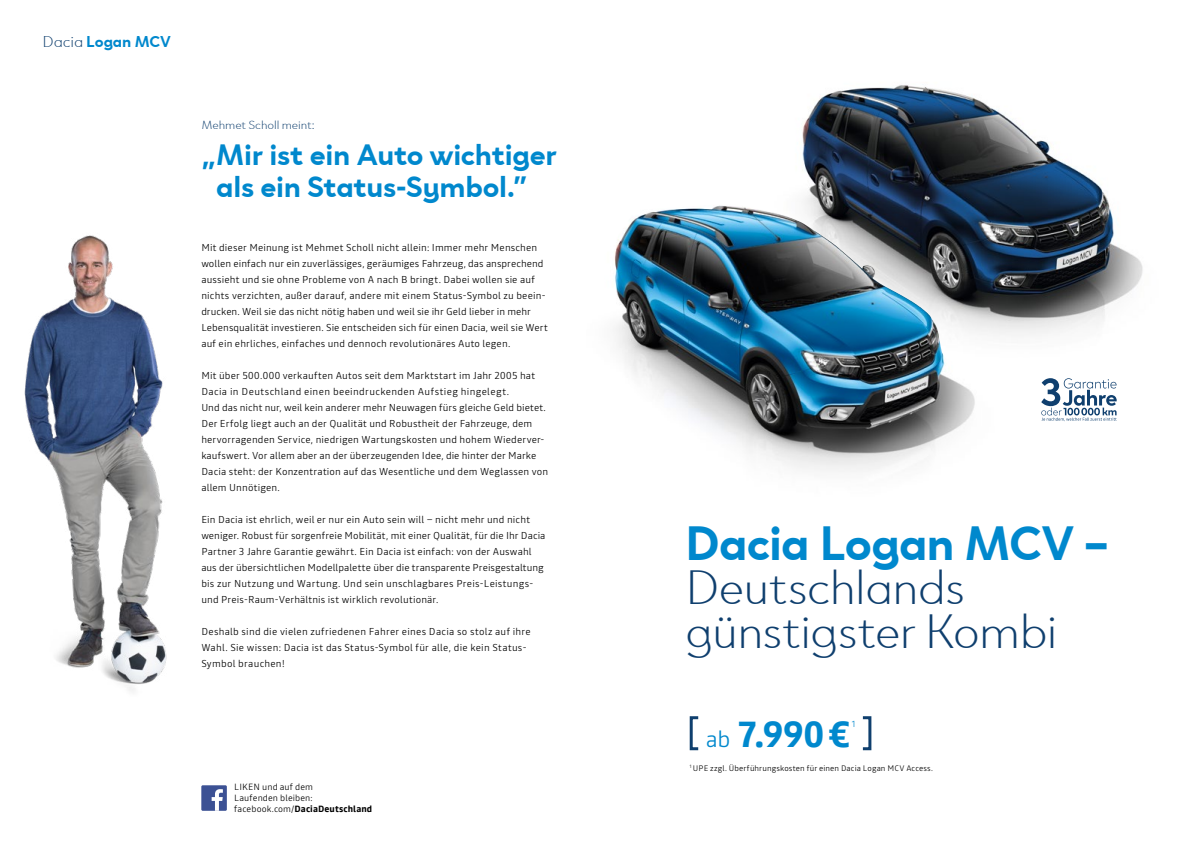
<style>
.page{position:relative;width:1191px;height:842px;background:#fff}
.page>*{position:absolute;margin:0;border:0;box-sizing:border-box;transform-origin:0 0}
.t1{font:300 49px/44px "Dacia Spirit";letter-spacing:-.025em;color:#0f3f6e}
.t2{font:700 49px "Dacia Spirit";letter-spacing:-.02em;color:#0088cd}
.t3{font:700 36px "Read";color:#0088cd}
.t4{font:700 30px/32px "Dacia Spirit";letter-spacing:-.01em;color:#0088cd;text-align:center}
.t5{font:700 16px "Dacia Spirit";letter-spacing:-.005em;color:#0088cd}
.t6{font:300 12px "Dacia Spirit";letter-spacing:-.005em;color:#0f3f6e}
.t7{font:300 10px/16px "Read";letter-spacing:.015em;color:#000}
.t8{font:300 9px/11px "Read";letter-spacing:.01em;color:#000}
.t9{font:300 8.7px "Read";color:#0088cd}
.t10{font:300 8px "Read";letter-spacing:.015em;color:#000}
.s1{font-weight:300;color:#0f3f6e}
.s2{font-weight:700}
.s3{font-weight:300;font-size:23px}
</style>
<div class="page">
<img style="left:24px;top:235px;width:143px;height:456px">
<img style="left:802px;top:85px;width:341px;height:317px">
<img style="left:614px;top:205px;width:420px;height:267px">
<svg style="left:1041px;top:378px;width:75px;height:43px"></svg>
<div style="left:689px;top:716px;width:10px;height:34px;border:3px solid #0f3f6e"></div>
<div style="left:861px;top:716px;width:10px;height:34px;border:3px solid #0f3f6e"></div>
<div style="left:201px;top:785px;width:26px;height:26px;background:#3c5194"></div>
<svg style="left:212px;top:789px;width:11px;height:22px"></svg>
<h3 class="t5" style="left:43px;top:32px;width:130px"><span class="s1">Dacia</span> Logan MCV</h3>
<p class="t6" style="left:201px;top:115px;width:115px">Mehmet Scholl meint:</p>
<h3 class="t4" style="left:202px;top:138px;width:356px">„Mir ist ein Auto wichtiger als ein Status-Symbol.”</h3>
<p class="t7" style="left:201px;top:239px;width:348px">Mit dieser Meinung ist Mehmet Scholl nicht allein: Immer mehr Menschen wollen einfach nur ein zuverlässiges, geräumiges Fahrzeug, das ansprechend aussieht und sie ohne Probleme von A nach B bringt. Dabei wollen sie auf nichts verzichten, außer darauf, andere mit einem Status-Symbol zu beein&shy;drucken. Weil sie das nicht nötig haben und weil sie ihr Geld lieber in mehr Lebensqualität investieren. Sie entscheiden sich für einen Dacia, weil sie Wert auf ein ehrliches, einfaches und dennoch revolutionäres Auto legen.</p>
<p class="t7" style="left:201px;top:367px;width:348px">Mit über 500.000 verkauften Autos seit dem Marktstart im Jahr 2005 hat Dacia in Deutschland einen beeindruckenden Aufstieg hingelegt.<br>Und das nicht nur, weil kein anderer mehr Neuwagen fürs gleiche Geld bietet.<br>Der Erfolg liegt auch an der Qualität und Robustheit der Fahrzeuge, dem hervorragenden Service, niedrigen Wartungskosten und hohem Wiederver&shy;kaufswert. Vor allem aber an der überzeugenden Idee, die hinter der Marke Dacia steht: der Konzentration auf das Wesentliche und dem Weglassen von allem Unnötigen.</p>
<p class="t7" style="left:201px;top:511px;width:346px">Ein Dacia ist ehrlich, weil er nur ein Auto sein will – nicht mehr und nicht weniger. Robust für sorgenfreie Mobilität, mit einer Qualität, für die Ihr Dacia Partner 3 Jahre Garantie gewährt. Ein Dacia ist einfach: von der Auswahl aus der übersichtlichen Modellpalette über die transparente Preisgestaltung bis zur Nutzung und Wartung. Und sein unschlagbares Preis-Leistungs&shy;und Preis-Raum-Verhältnis ist wirklich revolutionär.</p>
<p class="t7" style="left:201px;top:623px;width:331px">Deshalb sind die vielen zufriedenen Fahrer eines Dacia so stolz auf ihre<br>Wahl. Sie wissen: Dacia ist das Status-Symbol für alle, die kein Status-<br>Symbol brauchen!</p>
<p class="t8" style="left:234px;top:781px;width:139px">LIKEN und auf dem<br>Laufenden bleiben: facebook.com/<span class="s2">DaciaDeutschland</span></p>
<h1 class="t2" style="left:685px;top:514px;width:425px">Dacia Logan MCV –</h1>
<h1 class="t1" style="left:685px;top:565px;width:374px">Deutschlands günstigster Kombi</h1>
<h2 class="t3" style="left:706px;top:709px;width:146px"><span class="s3">ab</span> 7.990€</h2>
<p class="t9" style="left:851px;top:718px;width:6px">1</p>
<p class="t10" style="left:689px;top:762px;width:245px"><sup>1</sup> UPE zzgl. Überführungskosten für einen Dacia Logan MCV Access.</p>
</div>
